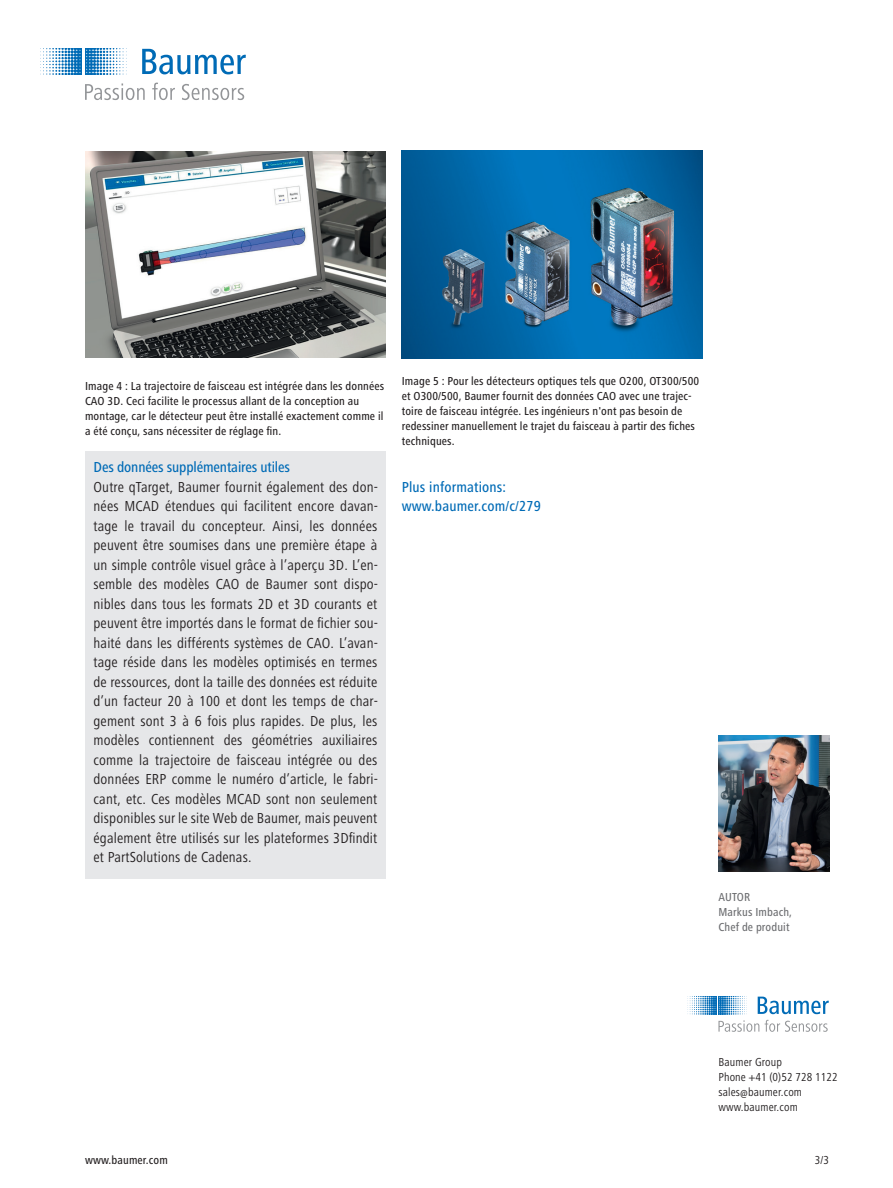
<style>
.page{position:relative;width:893px;height:1188px;background:#fff}
.page>*{position:absolute;margin:0;border:0;box-sizing:border-box;transform-origin:0 0}
.t1{font:condensed 15px/19.5px "Frutiger Next LT";letter-spacing:.01em;color:#231f20;text-align:justify}
.t2{font:500 condensed 15px/19.5px "Frutiger Next LT";letter-spacing:.01em;color:#006bb6}
.t3{font:500 condensed 15px "Frutiger Next LT";letter-spacing:-.01em;color:#006bb6}
.t4{font:500 condensed 12px/15px "Frutiger Next LT";letter-spacing:.01em;color:#231f20}
.t5{font:condensed 12px/15px "Frutiger Next LT";letter-spacing:.01em;color:#231f20}
.t6{font:500 condensed 12px/15px "Frutiger Next LT";letter-spacing:.01em;color:#6c6d70}
</style>
<div class="page">
<div style="left:85px;top:451px;width:301px;height:427px;background:#e6e7e9"></div>
<img style="left:85px;top:151px;width:301px;height:206px">
<img style="left:402px;top:151px;width:300px;height:207px">
<svg style="left:689px;top:996px;width:140px;height:36px"></svg>
<img style="left:718px;top:735px;width:111px;height:137px">
<svg style="left:142px;top:49px;width:104px;height:25px"></svg>
<svg style="left:40px;top:49px;width:87px;height:26px"></svg>
<svg style="left:85px;top:83px;width:60px;height:17px"></svg>
<svg style="left:152px;top:83px;width:23px;height:17px"></svg>
<svg style="left:182px;top:84px;width:62px;height:16px"></svg>
<p class="t4" style="left:85px;top:378px;width:301px">Image 4 : La trajectoire de faisceau est intégrée dans les données CAO 3D. Ceci facilite le processus allant de la conception au montage, car le détecteur peut être installé exactement comme il a été conçu, sans nécessiter de réglage fin.</p>
<p class="t3" style="left:94px;top:459px;width:198px">Des données supplémentaires utiles</p>
<p class="t1" style="left:94px;top:477px;width:286px">Outre qTarget, Baumer fournit également des don&shy;nées MCAD étendues qui facilitent encore davan&shy;tage le travail du concepteur. Ainsi, les données peuvent être soumises dans une première étape à un simple contrôle visuel grâce à l’aperçu 3D. L’en&shy;semble des modèles CAO de Baumer sont dispo&shy;nibles dans tous les formats 2D et 3D courants et peuvent être importés dans le format de fichier sou&shy;haité dans les différents systèmes de CAO. L’avan&shy;tage réside dans les modèles optimisés en termes de ressources, dont la taille des données est réduite d’un facteur 20 à 100 et dont les temps de char&shy;gement sont 3 à 6 fois plus rapides. De plus, les modèles contiennent des géométries auxiliaires comme la trajectoire de faisceau intégrée ou des données ERP comme le numéro d’article, le fabri&shy;cant, etc. Ces modèles MCAD sont non seulement disponibles sur le site Web de Baumer, mais peuvent également être utilisés sur les plateformes 3Dfindit et PartSolutions de Cadenas.</p>
<p class="t4" style="left:402px;top:374px;width:299px">Image 5 : Pour les détecteurs optiques tels que O200, OT300/500 et O300/500, Baumer fournit des données CAO avec une trajec&shy;toire de faisceau intégrée. Les ingénieurs n'ont pas besoin de redessiner manuellement le trajet du faisceau à partir des fiches techniques.</p>
<p class="t2" style="left:402px;top:477px;width:141px">Plus informations: www.baumer.com/c/279</p>
<p class="t6" style="left:718px;top:889px;width:75px">AUTOR<br>Markus Imbach,<br>Chef de produit</p>
<p class="t4" style="left:85px;top:1152px;width:84px">www.baumer.com</p>
<p class="t5" style="left:718px;top:1055px;width:121px">Baumer Group<br>Phone +41 (0)52 728 1122 sales@baumer.com www.baumer.com</p>
<p class="t5" style="left:815px;top:1152px;width:16px">3/3</p>
</div>
